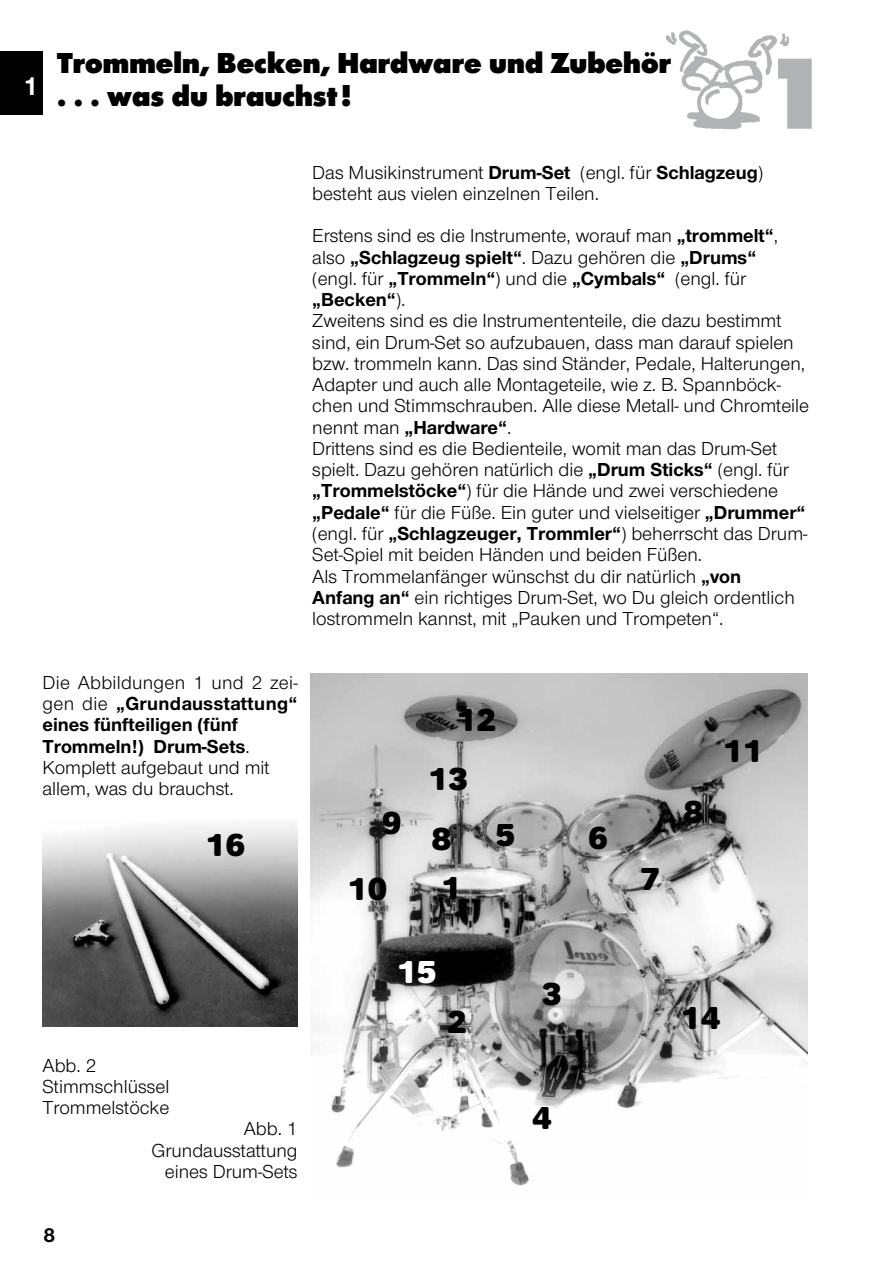
<style>
.page{position:relative;width:893px;height:1263px;background:#fff}
.page>*{position:absolute;margin:0;border:0;box-sizing:border-box;transform-origin:0 0}
.t1{font:800 105px "Futura No 2 D";color:#b1b3b4}
.t2{font:33px/66.2px "URW Grotesk T Bold Ro 1";color:#000}
.t3{font:33px "URW Grotesk T Bold Ro 1";color:#fff}
.t4{font:800 30px/33px "Futura No 2 D";color:#000}
.t5{font:700 27px "Nimbus Sans Novus T";color:#fff}
.t6{font:700 21px "Nimbus Sans Novus T";color:#000}
.t7{font:19.5px/21.3px "Nimbus Sans Novus T";color:#000}
.s1{font-weight:700}
</style>
<div class="page">
<div style="left:0;top:51px;width:43px;height:64px;background:#000"></div>
<img style="left:665px;top:30px;width:124px;height:100px">
<img style="left:310px;top:674px;width:498px;height:512px">
<img style="left:43px;top:824px;width:255px;height:202px">
<h3 class="t5" style="left:23px;top:70px;width:17px">1</h3>
<h3 class="t4" style="left:57px;top:47px;width:616px">Trommeln, Becken, Hardware und Zubehör . . . was du brauchst!</h3>
<h1 class="t1" style="left:761px;top:33px;width:74px">1</h1>
<p class="t7" style="left:312px;top:161px;width:452px">Das Musikinstrument <span class="s1">Drum-Set</span> (engl. für <span class="s1">Schlagzeug</span>) besteht aus vielen einzelnen Teilen.</p>
<p class="t7" style="left:312px;top:225px;width:498px">Erstens sind es die Instrumente, worauf man <span class="s1">„trommelt“</span>, also <span class="s1">„Schlagzeug spielt“</span>. Dazu gehören die <span class="s1">„Drums“<br></span>(engl. für <span class="s1">„Trommeln“</span>) und die <span class="s1">„Cymbals“</span> (engl. für <span class="s1">„Becken“</span>).<br>Zweitens sind es die Instrumententeile, die dazu bestimmt sind, ein Drum-Set so aufzubauen, dass man darauf spielen bzw. trommeln kann. Das sind Ständer, Pedale, Halterungen, Adapter und auch alle Montageteile, wie z. B. Spannböck&shy;chen und Stimmschrauben. Alle diese Metall- und Chromteile nennt man <span class="s1">„Hardware“</span>.<br>Drittens sind es die Bedienteile, womit man das Drum-Set spielt. Dazu gehören natürlich die <span class="s1">„Drum Sticks“</span> (engl. für <span class="s1">„Trommelstöcke“</span>) für die Hände und zwei verschiedene <span class="s1">„Pedale“</span> für die Füße. Ein guter und vielseitiger <span class="s1">„Drummer“ </span>(engl. für <span class="s1">„Schlagzeuger, Trommler“</span>) beherrscht das Drum-Set-Spiel mit beiden Händen und beiden Füßen.<br>Als Trommelanfänger wünschst du dir natürlich <span class="s1">„von<br>Anfang an“</span> ein richtiges Drum-Set, wo Du gleich ordentlich lostrommeln kannst, mit „Pauken und Trompeten“.</p>
<p class="t7" style="left:43px;top:671px;width:257px">Die Abbildungen 1 und 2 zei&shy;gen die <span class="s1">„Grundausstattung“ eines fünfteiligen (fünf<br>Trommeln!) Drum-Sets</span>.<br>Komplett aufgebaut und mit allem, was du brauchst.</p>
<h2 class="t2" style="left:206px;top:812px;width:42px">16</h2>
<h2 class="t2" style="left:347px;top:789px;width:56px;text-indent:34px">9<br>10</h2>
<h2 class="t2" style="left:457px;top:687px;width:42px">12</h2>
<h2 class="t2" style="left:428px;top:746px;width:42px">13</h2>
<h2 class="t2" style="left:431px;top:806px;width:22px">8</h2>
<h2 class="t2" style="left:441px;top:855px;width:22px">1</h2>
<h2 class="t2" style="left:495px;top:802px;width:22px">5</h2>
<h2 class="t2" style="left:588px;top:805px;width:22px">6</h2>
<h2 class="t2" style="left:640px;top:845px;width:22px">7</h2>
<h2 class="t2" style="left:683px;top:778px;width:22px">8</h2>
<h2 class="t2" style="left:723px;top:718px;width:42px">11</h2>
<p class="t7" style="left:43px;top:1054px;width:129px">Abb. 2<br>Stimmschlüssel<br>Trommelstöcke</p>
<p class="t7" style="left:152px;top:1118px;width:148px;text-align:right">Abb. 1<br>Grundausstattung eines Drum-Sets</p>
<p class="t6" style="left:44px;top:1222px;width:13px">8</p>
<h2 class="t3" style="left:397px;top:952px;width:42px">15</h2>
<h2 class="t2" style="left:447px;top:989px;width:22px">2</h2>
<h2 class="t2" style="left:542px;top:961px;width:22px">3</h2>
<h2 class="t2" style="left:532px;top:1085px;width:22px">4</h2>
<h2 class="t2" style="left:680px;top:985px;width:42px">14</h2>
</div>
